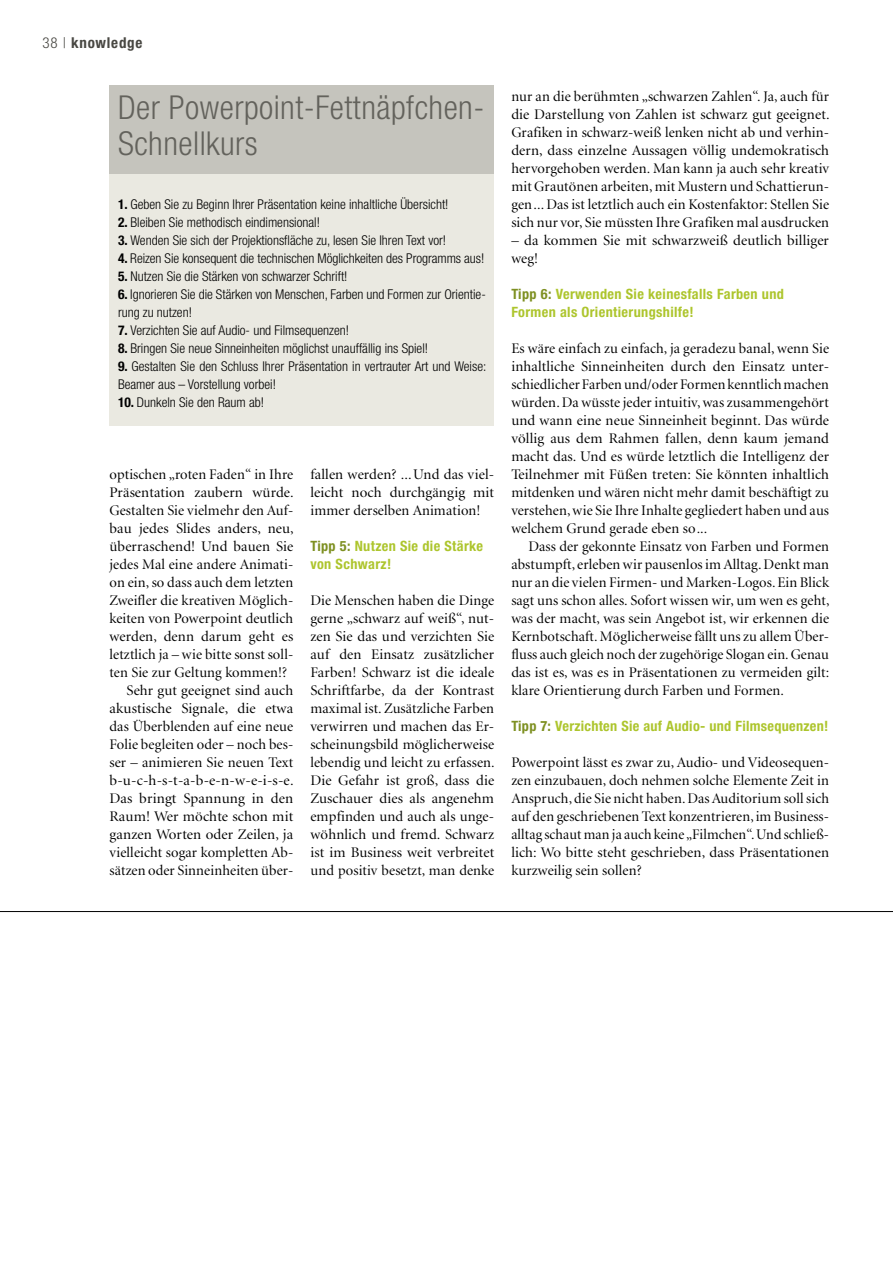
<style>
.page{position:relative;width:893px;height:1263px;background:#fff}
.page>*{position:absolute;margin:0;border:0;box-sizing:border-box;transform-origin:0 0}
._2_1_Info_Head{font:300 condensed 33px/36px "Helvetica Neue LT";letter-spacing:.015em;color:#63625c}
.t1{font:700 condensed 15px "Helvetica Neue LT";letter-spacing:.05em;color:#484742}
._1_4_Fließ{font:14.7px/18px "Minion Display";letter-spacing:.01em;color:#000;text-align:justify}
._1_4_Fließ_Einzug{font:14.7px/18px "Minion Display";letter-spacing:.01em;color:#000;text-align:justify}
.Zwischentitel{font:700 condensed 14.25px/18px "Helvetica Neue LT";letter-spacing:.025em;color:#adc52d}
._2_4_Info_Fließ{font:300 condensed 13.5px/18px "Helvetica Neue LT";color:#000}
.s1{font-weight:300}
.s2{font-weight:700}
.s3{color:#7e9022}
</style>
<div class="page">
<hr style="left:0;top:911px;width:893px;height:1px;background:#000">
<div style="left:109px;top:135px;width:385px;height:290px;background:#eae9e1"></div>
<div style="left:109px;top:85px;width:385px;height:88px;background:#c5c4bd"></div>
<p class="t1" style="left:43px;top:34px;width:101px"><span class="s1">38 |</span> knowledge</p>
<p class="_2_1_Info_Head" style="left:118px;top:89px;width:368px">Der Powerpoint-Fettnäpfchen-<br>Schnellkurs</p>
<p class="_2_4_Info_Fließ" style="left:118px;top:195px;width:332px"><span class="s2">1.</span> Geben Sie zu Beginn Ihrer Präsentation keine inhaltliche Übersicht!</p>
<p class="_2_4_Info_Fließ" style="left:118px;top:213px;width:204px"><span class="s2">2.</span> Bleiben Sie methodisch eindimensional!</p>
<p class="_2_4_Info_Fließ" style="left:118px;top:231px;width:330px"><span class="s2">3.</span> Wenden Sie sich der Projektionsfläche zu, lesen Sie Ihren Text vor!</p>
<p class="_2_4_Info_Fließ" style="left:118px;top:249px;width:368px"><span class="s2">4.</span> Reizen Sie konsequent die technischen Möglichkeiten des Programms aus!</p>
<p class="_2_4_Info_Fließ" style="left:118px;top:267px;width:231px"><span class="s2">5.</span> Nutzen Sie die Stärken von schwarzer Schrift!</p>
<p class="_2_4_Info_Fließ" style="left:118px;top:285px;width:369px"><span class="s2">6.</span> Ignorieren Sie die Stärken von Menschen, Farben und Formen zur Orientie&shy;rung zu nutzen!</p>
<p class="_2_4_Info_Fließ" style="left:118px;top:321px;width:232px"><span class="s2">7.</span> Verzichten Sie auf Audio- und Filmsequenzen!</p>
<p class="_2_4_Info_Fließ" style="left:118px;top:339px;width:312px"><span class="s2">8.</span> Bringen Sie neue Sinneinheiten möglichst unauffällig ins Spiel!</p>
<p class="_2_4_Info_Fließ" style="left:118px;top:357px;width:370px"><span class="s2">9.</span> Gestalten Sie den Schluss Ihrer Präsentation in vertrauter Art und Weise:<br>Beamer aus – Vorstellung vorbei!</p>
<p class="_2_4_Info_Fließ" style="left:118px;top:393px;width:148px"><span class="s2">10.</span> Dunkeln Sie den Raum ab!</p>
<p class="_1_4_Fließ" style="left:109px;top:466px;width:186px">optischen „roten Faden“ in Ihre Präsentation zaubern würde.<br>Gestalten Sie vielmehr den Auf&shy;bau jedes Slides anders, neu, überraschend! Und bauen Sie jedes Mal eine andere Animati&shy;on ein, so dass auch dem letzten Zweifler die kreativen Möglich&shy;keiten von Powerpoint deutlich werden, denn darum geht es letztlich ja – wie bitte sonst soll&shy;ten Sie zur Geltung kommen!?</p>
<p class="_1_4_Fließ_Einzug" style="left:109px;top:682px;width:186px;text-indent:17px">Sehr gut geeignet sind auch akustische Signale, die etwa das Überblenden auf eine neue Folie begleiten oder – noch bes&shy;ser – animieren Sie neuen Text b-u-c-h-s-t-a-b-e-n-w-e-i-s-e.<br>Das bringt Spannung in den Raum! Wer möchte schon mit ganzen Worten oder Zeilen, ja vielleicht sogar kompletten Ab&shy;sätzen oder Sinneinheiten über-</p>
<p class="_1_4_Fließ_Einzug" style="left:310px;top:466px;width:185px">fallen werden? ...Und das viel&shy;leicht noch durchgängig mit immer derselben Animation!</p>
<p class="Zwischentitel" style="left:310px;top:537px;width:174px"><span class="s3">Tipp 5:</span> Nutzen Sie die Stärke von Schwarz!</p>
<p class="_1_4_Fließ" style="left:310px;top:592px;width:186px">Die Menschen haben die Dinge gerne „schwarz auf weiß“, nut&shy;zen Sie das und verzichten Sie auf den Einsatz zusätzlicher Farben! Schwarz ist die ideale Schriftfarbe, da der Kontrast maximal ist. Zusätzliche Farben verwirren und machen das Er&shy;scheinungsbild möglicherweise lebendig und leicht zu erfassen.<br>Die Gefahr ist groß, dass die Zuschauer dies als angenehm empfinden und auch als unge&shy;wöhnlich und fremd. Schwarz ist im Business weit verbreitet und positiv besetzt, man denke</p>
<p class="_1_4_Fließ" style="left:511px;top:88px;width:320px">nur an die berühmten „schwarzen Zahlen“. Ja, auch für die Darstellung von Zahlen ist schwarz gut geeignet.<br>Grafiken in schwarz-weiß lenken nicht ab und verhin&shy;dern, dass einzelne Aussagen völlig undemokratisch hervorgehoben werden. Man kann ja auch sehr kreativ mit Grautönen arbeiten, mit Mustern und Schattierun&shy;gen... Das ist letztlich auch ein Kostenfaktor: Stellen Sie sich nur vor, Sie müssten Ihre Grafiken mal ausdrucken</p>
<p class="_1_4_Fließ" style="left:511px;top:232px;width:319px">– da kommen Sie mit schwarzweiß deutlich billiger weg!</p>
<p class="Zwischentitel" style="left:511px;top:285px;width:274px"><span class="s3">Tipp 6:</span> Verwenden Sie keinesfalls Farben und<br>Formen als Orientierungshilfe!</p>
<p class="_1_4_Fließ" style="left:511px;top:340px;width:319px">Es wäre einfach zu einfach, ja geradezu banal, wenn Sie inhaltliche Sinneinheiten durch den Einsatz unter&shy;schiedlicher Farben und/oder Formen kenntlich machen würden. Da wüsste jeder intuitiv, was zusammengehört und wann eine neue Sinneinheit beginnt. Das würde völlig aus dem Rahmen fallen, denn kaum jemand macht das. Und es würde letztlich die Intelligenz der Teilnehmer mit Füßen treten: Sie könnten inhaltlich mitdenken und wären nicht mehr damit beschäftigt zu verstehen, wie Sie Ihre Inhalte gegliedert haben und aus welchem Grund gerade eben so...</p>
<p class="_1_4_Fließ_Einzug" style="left:511px;top:538px;width:320px;text-indent:17px">Dass der gekonnte Einsatz von Farben und Formen abstumpft, erleben wir pausenlos im Alltag. Denkt man nur an die vielen Firmen- und Marken-Logos. Ein Blick sagt uns schon alles. Sofort wissen wir, um wen es geht, was der macht, was sein Angebot ist, wir erkennen die Kernbotschaft. Möglicherweise fällt uns zu allem Über&shy;fluss auch gleich noch der zugehörige Slogan ein. Genau das ist es, was es in Präsentationen zu vermeiden gilt: klare Orientierung durch Farben und Formen.</p>
<p class="Zwischentitel" style="left:511px;top:717px;width:319px"><span class="s3">Tipp 7:</span> Verzichten Sie auf Audio- und Filmsequenzen!</p>
<p class="_1_4_Fließ" style="left:511px;top:754px;width:319px">Powerpoint lässt es zwar zu, Audio- und Videosequen&shy;zen einzubauen, doch nehmen solche Elemente Zeit in Anspruch, die Sie nicht haben. Das Auditorium soll sich auf den geschriebenen Text konzentrieren, im Business&shy;alltag schaut man ja auch keine „Filmchen“. Und schließ&shy;lich: Wo bitte steht geschrieben, dass Präsentationen kurzweilig sein sollen?</p>
</div>
